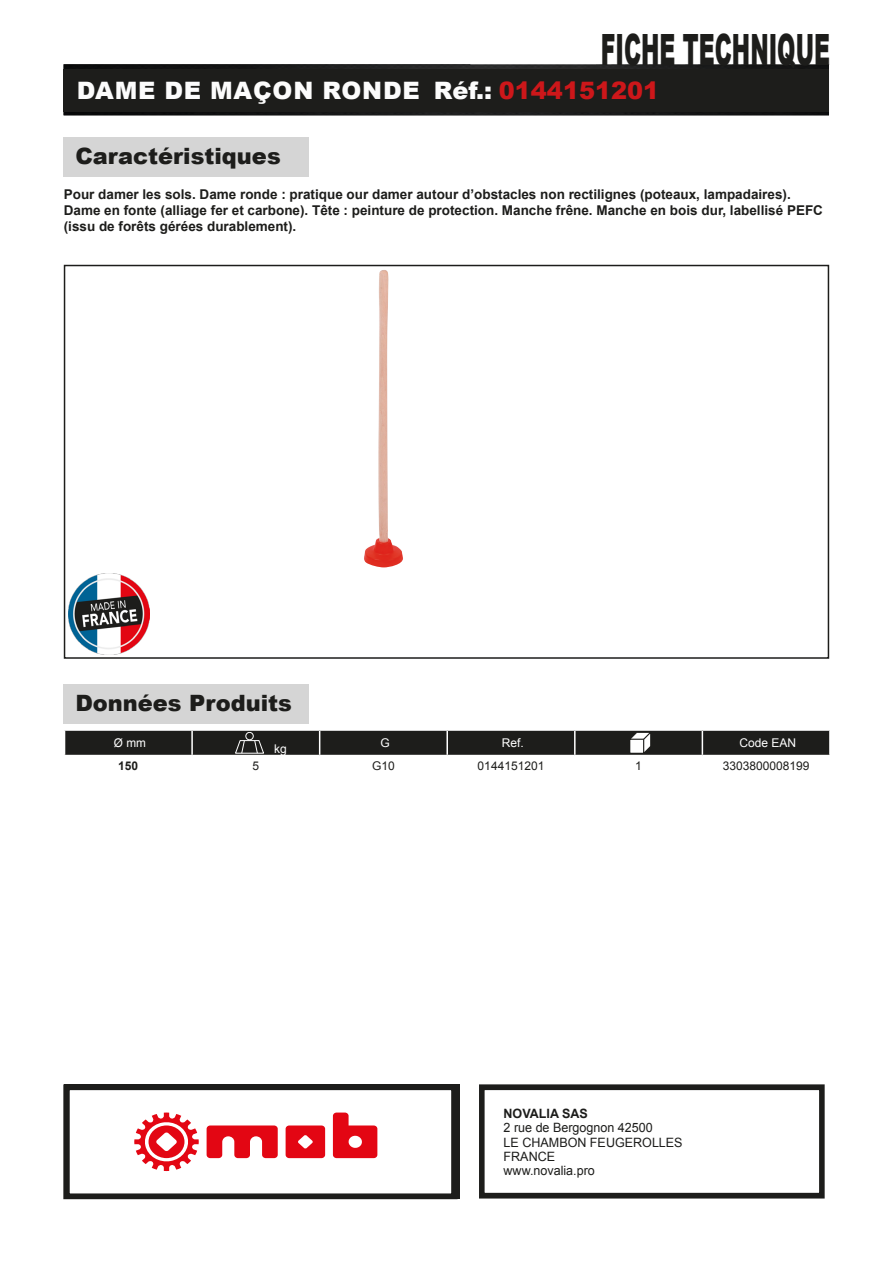
<style>
.page{position:relative;width:893px;height:1263px;background:#fff}
.page>*{position:absolute;margin:0;border:0;box-sizing:border-box;transform-origin:0 0}
.t1{font:900 43.2px "Arial";color:#1d1d1b;scale:.51 1}
.t2{font:900 24px "Arial";color:#fcfcfc}
.t3{font:900 22.5px "Arial";color:#1d1d1b}
.t4{font:700 13.5px/16.2px "Arial";color:#1d1d1b}
.t5{font:12.9px/14.2px "Arial";color:#1d1d1b}
.t6{font:700 12.9px "Arial";color:#1d1d1b}
.t7{font:12px "Arial";color:#1d1d1b}
.t8{font:12px "Arial";color:#fff}
.t9{font:700 12px "Arial";color:#1d1d1b}
.s1{color:#cd171a}
</style>
<div class="page">
<img style="left:64px;top:64px;width:765px;height:51px">
<div style="left:64px;top:69px;width:765px;height:43px;background:#1d1d1b"></div>
<div style="left:479px;top:1084px;width:346px;height:114px;border:6px solid #1d1d1b"></div>
<div style="left:64px;top:137px;width:245px;height:40px;background:#d5d5d5"></div>
<div style="left:64px;top:265px;width:765px;height:394px;border:2px solid #1d1d1b"></div>
<div style="left:64px;top:684px;width:245px;height:39px;background:#d5d5d5"></div>
<svg style="left:64px;top:730px;width:766px;height:26px;background:#353534"></svg>
<img style="left:364px;top:270px;width:39px;height:297px">
<img style="left:69px;top:574px;width:81px;height:81px">
<div style="left:64px;top:1084px;width:393px;height:115px;border:6px solid #1d1d1b"></div>
<svg style="left:207px;top:1125px;width:71px;height:33px"></svg>
<svg style="left:286px;top:1125px;width:39px;height:33px"></svg>
<svg style="left:134px;top:1112px;width:65px;height:59px"></svg>
<svg style="left:333px;top:1112px;width:44px;height:46px"></svg>
<h1 class="t1" style="left:601px;top:18px;width:451px">FICHE TECHNIQUE</h1>
<h2 class="t2" style="left:77px;top:73px;width:584px">DAME DE MAÇON RONDE Réf.: <span class="s1">0144151201</span></h2>
<h3 class="t3" style="left:75px;top:140px;width:207px">Caractéristiques</h3>
<p class="t4" style="left:64px;top:186px;width:761px">Pour damer les sols. Dame ronde : pratique our damer autour d’obstacles non rectilignes (poteaux, lampadaires).<br>Dame en fonte (alliage fer et carbone). Tête : peinture de protection. Manche frêne. Manche en bois dur, labellisé PEFC (issu de forêts gérées durablement).</p>
<h3 class="t3" style="left:75px;top:686px;width:218px">Données Produits</h3>
<p class="t8" style="left:114px;top:735px;width:34px">Ø mm</p>
<p class="t8" style="left:274px;top:741px;width:14px">kg</p>
<p class="t8" style="left:380px;top:735px;width:11px">G</p>
<p class="t8" style="left:502px;top:735px;width:24px">Ref.</p>
<p class="t8" style="left:739px;top:735px;width:58px">Code EAN</p>
<p class="t9" style="left:118px;top:758px;width:22px">150</p>
<p class="t7" style="left:253px;top:758px;width:8px">5</p>
<p class="t7" style="left:372px;top:758px;width:24px">G10</p>
<p class="t7" style="left:478px;top:758px;width:68px">0144151201</p>
<p class="t7" style="left:635px;top:758px;width:8px">1</p>
<p class="t7" style="left:723px;top:758px;width:88px">3303800008199</p>
<p class="t6" style="left:504px;top:1105px;width:86px">NOVALIA SAS</p>
<p class="t5" style="left:504px;top:1121px;width:181px">2 rue de Bergognon 42500<br>LE CHAMBON FEUGEROLLES<br>FRANCE<br>www.novalia.pro</p>
</div>
